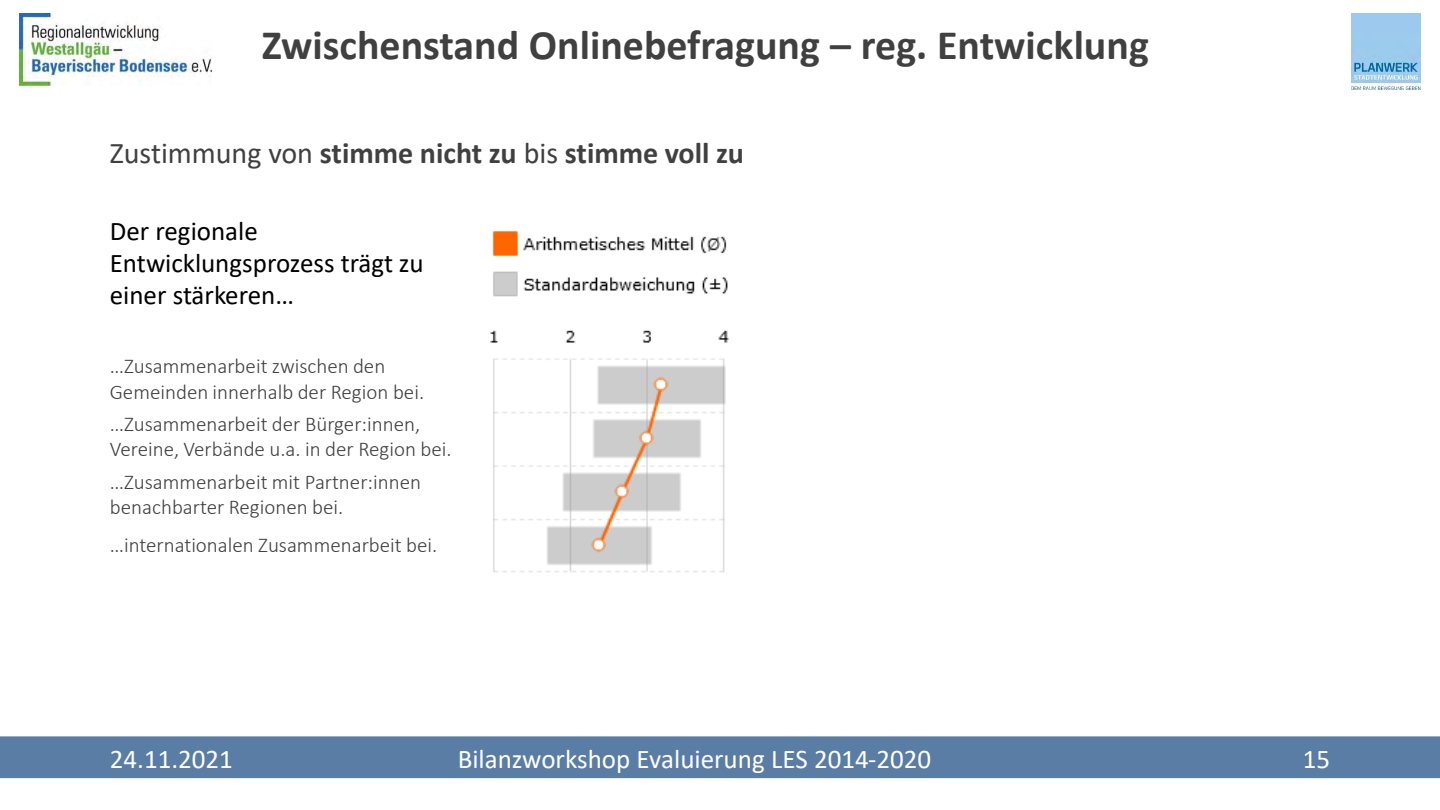
<style>
.page{position:relative;width:1440px;height:810px;background:#fff}
.page>*{position:absolute;margin:0;border:0;box-sizing:border-box;transform-origin:0 0}
.t1{font:700 42px "Calibri";color:#404040}
.t2{font:700 30px "Calibri";color:#404040}
.t3{font:27px/32.4px "Calibri";color:#000}
.t4{font:27px "Calibri";color:#fff}
.t5{font:300 21px/25.2px "Calibri";color:#404040}
.s1{font-weight:400}
</style>
<div class="page">
<img style="left:19px;top:13px;width:192px;height:72px">
<img style="left:1352px;top:13px;width:69px;height:76px">
<div style="left:0;top:736px;width:1440px;height:42px;background:#5a7da6"></div>
<img style="left:490px;top:231px;width:239px;height:342px">
<h2 class="t1" style="left:262px;top:15px;width:888px">Zwischenstand Onlinebefragung – reg. Entwicklung</h2>
<p class="t2" style="left:110px;top:132px;width:636px"><span class="s1">Zustimmung von</span> stimme nicht zu <span class="s1">bis</span> stimme voll zu</p>
<p class="t3" style="left:110px;top:214px;width:315px">Der regionale<br>Entwicklungsprozess trägt zu einer stärkeren…</p>
<p class="t5" style="left:110px;top:355px;width:316px">…Zusammenarbeit zwischen den<br>Gemeinden innerhalb der Region bei.</p>
<p class="t5" style="left:110px;top:413px;width:343px">…Zusammenarbeit der Bürger:innen,<br>Vereine, Verbände u.a. in der Region bei.</p>
<p class="t5" style="left:110px;top:471px;width:313px">…Zusammenarbeit mit Partner:innen benachbarter Regionen bei.</p>
<p class="t5" style="left:110px;top:534px;width:329px">…internationalen Zusammenarbeit bei.</p>
<p class="t4" style="left:110px;top:740px;width:125px">24.11.2021</p>
<p class="t4" style="left:458px;top:740px;width:475px">Bilanzworkshop Evaluierung LES 2014-2020</p>
<p class="t4" style="left:1303px;top:740px;width:29px">15</p>
</div>
